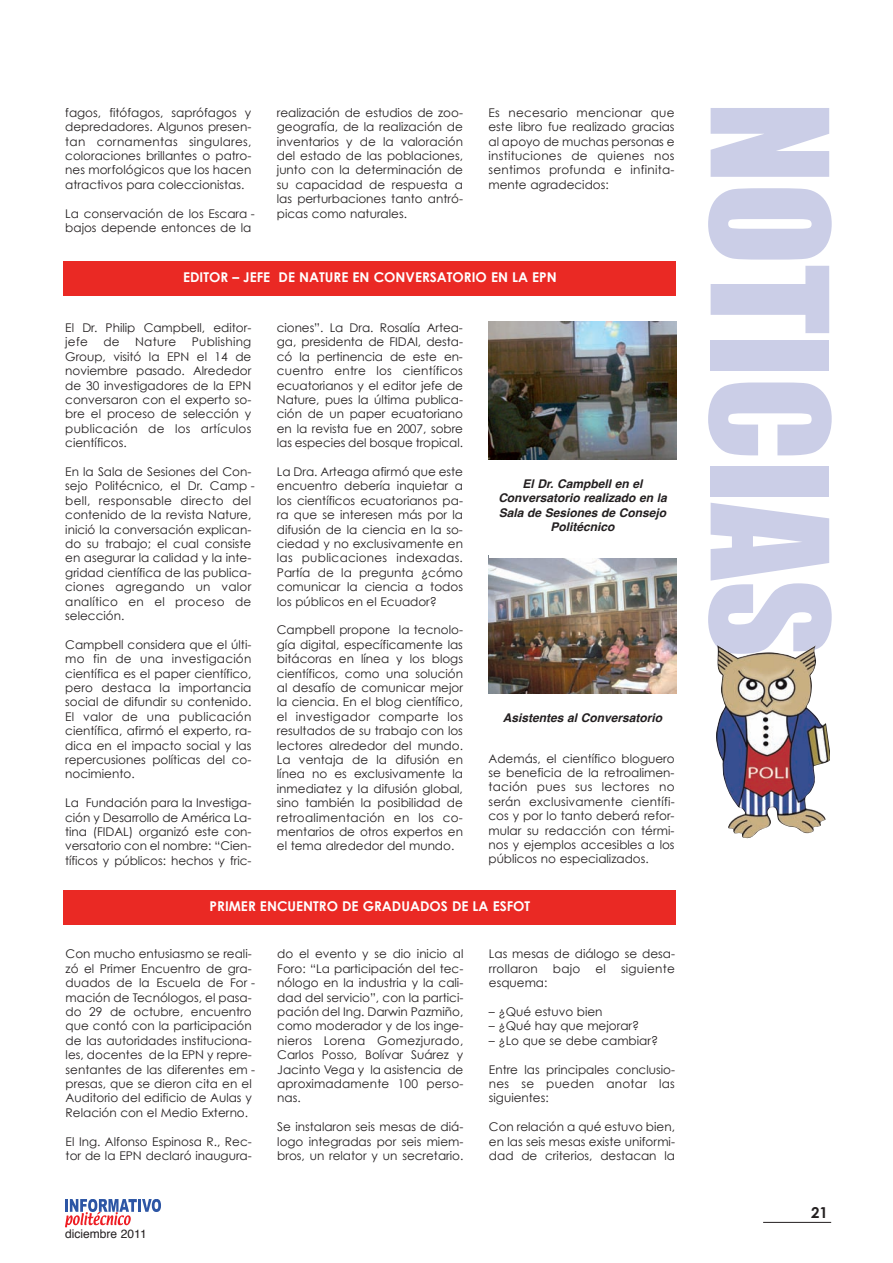
<style>
.page{position:relative;width:893px;height:1263px;background:#fff}
.page>*{position:absolute;margin:0;border:0;box-sizing:border-box;transform-origin:0 0}
.t1{font:150px "Impact";color:#cbcee7}
.t2{font:700 15px "Century Gothic";color:#231f20}
.t3{font:700 13.5px "Century Gothic";color:#fff}
.t4{font:12px/14.4px "Century Gothic";color:#231f20;text-align:justify}
.t5{font:italic 700 12px/14.4px "Helvetica";color:#231f20;text-align:center}
.t6{font:12px "Helvetica";color:#231f20}
.t7{font:12px "Century Gothic";letter-spacing:.02em;color:#231f20}
</style>
<div class="page">
<div style="left:64px;top:890px;width:612px;height:35px;background:#ea2924"></div>
<div style="left:64px;top:262px;width:612px;height:34px;background:#ea2924"></div>
<img style="left:489px;top:321px;width:187px;height:138px">
<img style="left:489px;top:558px;width:187px;height:135px">
<svg style="left:65px;top:1199px;width:96px;height:28px"></svg>
<hr style="left:763px;top:1222px;width:68px;height:1px;background:#231f20">
<img style="left:716px;top:645px;width:114px;height:193px">
<p class="t4" style="left:65px;top:105px;width:188px">fagos, fitófagos, saprófagos y depredadores. Algunos presen&shy;tan cornamentas singulares, coloraciones brillantes o patro&shy;nes morfológicos que los hacen atractivos para coleccionistas.</p>
<p class="t4" style="left:65px;top:206px;width:191px">La conservación de los Escara - bajos depende entonces de la</p>
<p class="t4" style="left:277px;top:105px;width:188px">realización de estudios de zoo&shy;geografía, de la realización de inventarios y de la valoración del estado de las poblaciones, junto con la determinación de su capacidad de respuesta a las perturbaciones tanto antró&shy;picas como naturales.</p>
<p class="t4" style="left:488px;top:105px;width:188px">Es necesario mencionar que este libro fue realizado gracias al apoyo de muchas personas e instituciones de quienes nos sentimos profunda e infinita&shy;mente agradecidos:</p>
<p class="t3" style="left:183px;top:269px;width:375px">EDITOR – JEFE DE NATURE EN CONVERSATORIO EN LA EPN</p>
<p class="t4" style="left:65px;top:320px;width:188px">El Dr. Philip Campbell, editor&shy;jefe</p>
<p class="t4" style="left:65px;top:334px;width:188px;text-indent:127px">Publishing Group, visitó la EPN el 14 de noviembre pasado. Alrededor de 30 investigadores de la EPN conversaron con el experto so - bre el proceso de selección y publicación de los artículos cien tíficos.</p>
<p class="t4" style="left:65px;top:464px;width:191px;text-align:left">En la Sala de Sesiones del Con - sejo Politécnico, el Dr. Camp - bell, responsable directo del contenido de la revista Nature, inició la conversación explican&shy;do su trabajo; el cual consiste en asegurar la calidad y la inte&shy;gridad científica de las publica&shy;ciones agregando un valor ana lítico en el proceso de selección.</p>
<p class="t4" style="left:65px;top:637px;width:188px">Campbell considera que el últi&shy;mo fin de una investigación cien tífica es el paper científico, pero destaca la importancia social de difundir su contenido.<br>El valor de una publicación cien tífica, afirmó el experto, ra - dica en el impacto social y las repercusiones políticas del co - no cimiento.</p>
<p class="t4" style="left:65px;top:795px;width:188px">La Fundación para la Investiga - ción y Desarrollo de América La - tina (FIDAL) organizó este con - versatorio con el nombre: “Cien - tíficos y públicos: hechos y fric-</p>
<p class="t4" style="left:103px;top:334px;width:18px">de</p>
<p class="t4" style="left:135px;top:334px;width:43px">Nature</p>
<p class="t4" style="left:277px;top:320px;width:188px">ciones”. La Dra. Rosalía Ar tea - ga, presidenta de FIDAl, desta&shy;có la pertinencia de este en - cuentro entre los científicos ecuatorianos y el editor jefe de Nature, pues la última publica&shy;ción de un paper ecuatoriano en la revista fue en 2007, sobre las especies del bosque tropical.</p>
<p class="t4" style="left:277px;top:464px;width:188px">La Dra. Arteaga afirmó que este encuentro debería inquietar a los científicos ecuatorianos pa - ra que se interesen más por la difusión de la ciencia en la so - cie dad y no exclusivamente en las publicaciones indexadas.<br>Partía de la pregunta ¿cómo comunicar la ciencia a todos los públicos en el Ecuador?</p>
<p class="t4" style="left:277px;top:622px;width:188px">Campbell propone la tecnolo&shy;gía digital, específicamente las bitácoras en línea y los blogs científicos, como una solución al desafío de comunicar mejor la ciencia. En el blog científico, el investigador comparte los resultados de su trabajo con los lectores alrededor del mundo.<br>La ventaja de la difusión en línea no es exclusivamente la inmediatez y la difusión global, sino también la posibilidad de retroalimentación en los co - men tarios de otros expertos en el tema alrededor del mundo.</p>
<p class="t5" style="left:498px;top:477px;width:170px">El Dr. Campbell en el<br>Conversatorio realizado en la<br>Sala de Sesiones de Consejo<br>Politécnico</p>
<p class="t5" style="left:503px;top:711px;width:161px">Asistentes al Conversatorio</p>
<p class="t4" style="left:488px;top:751px;width:188px">Además, el científico bloguero se beneficia de la retroalimen&shy;tación pues sus lectores no serán exclusivamente científi&shy;cos y por lo tanto deberá refor&shy;mular su redacción con térmi&shy;nos y ejemplos accesibles a los públicos no especializados.</p>
<p class="t3" style="left:210px;top:898px;width:322px">PRIMER ENCUENTRO DE gRADUADOS DE LA ESFOT</p>
<p class="t4" style="left:66px;top:946px;width:191px;text-align:left">Con mucho entusiasmo se reali&shy;zó el Primer Encuentro de gra&shy;duados de la Escuela de For - mación de Tecnólogos, el pasa&shy;do 29 de octubre, encuentro que contó con la participación de las autoridades instituciona&shy;les, docentes de la EPN y repre&shy;sentantes de las diferentes em - presas, que se dieron cita en el<br>Auditorio del edificio de Aulas y<br>Relación con el Medio Externo.</p>
<p class="t4" style="left:66px;top:1133px;width:188px">El Ing. Alfonso Espinosa R., Rec - tor de la EPN declaró inaugura-</p>
<p class="t4" style="left:277px;top:946px;width:188px">do el evento y se dio inicio al Foro: “La participación del tec&shy;nólogo en la industria y la cali&shy;dad del servicio”, con la partici&shy;pación del Ing. Darwin Pazmiño, como moderador y de los inge&shy;nieros Lorena Gomezjurado, Carlos Posso, Bolívar Suárez y Jacinto Vega y la asistencia de aproximadamente 100 perso&shy;nas.</p>
<p class="t4" style="left:277px;top:1119px;width:188px">Se instalaron seis mesas de diá&shy;logo integradas por seis miem&shy;bros, un relator y un secretario.</p>
<p class="t4" style="left:489px;top:946px;width:188px">Las mesas de diálogo se desa&shy;rrollaron</p>
<p class="t4" style="left:553px;top:961px;width:29px">bajo</p>
<p class="t4" style="left:595px;top:961px;width:12px">el</p>
<p class="t7" style="left:621px;top:961px;width:55px">siguiente</p>
<p class="t4" style="left:489px;top:975px;width:60px">esquema:</p>
<p class="t4" style="left:489px;top:1004px;width:115px">– ¿Qué estuvo bien</p>
<p class="t4" style="left:489px;top:1018px;width:152px">– ¿Qué hay que mejorar?</p>
<p class="t4" style="left:489px;top:1033px;width:171px">– ¿Lo que se debe cambiar?</p>
<p class="t4" style="left:489px;top:1061px;width:188px">Entre las principales conclusio&shy;nes se pueden anotar las siguientes:</p>
<p class="t4" style="left:489px;top:1119px;width:188px">Con relación a qué estuvo bien, en las seis mesas existe uniformi&shy;dad de criterios, destacan la</p>
<p class="t6" style="left:65px;top:1228px;width:83px">diciembre 2011</p>
<h1 class="t1" style="left:862px;top:102px;width:557px;rotate:90deg">NOTICIAS</h1>
<p class="t2" style="left:811px;top:1203px;width:18px">21</p>
</div>
